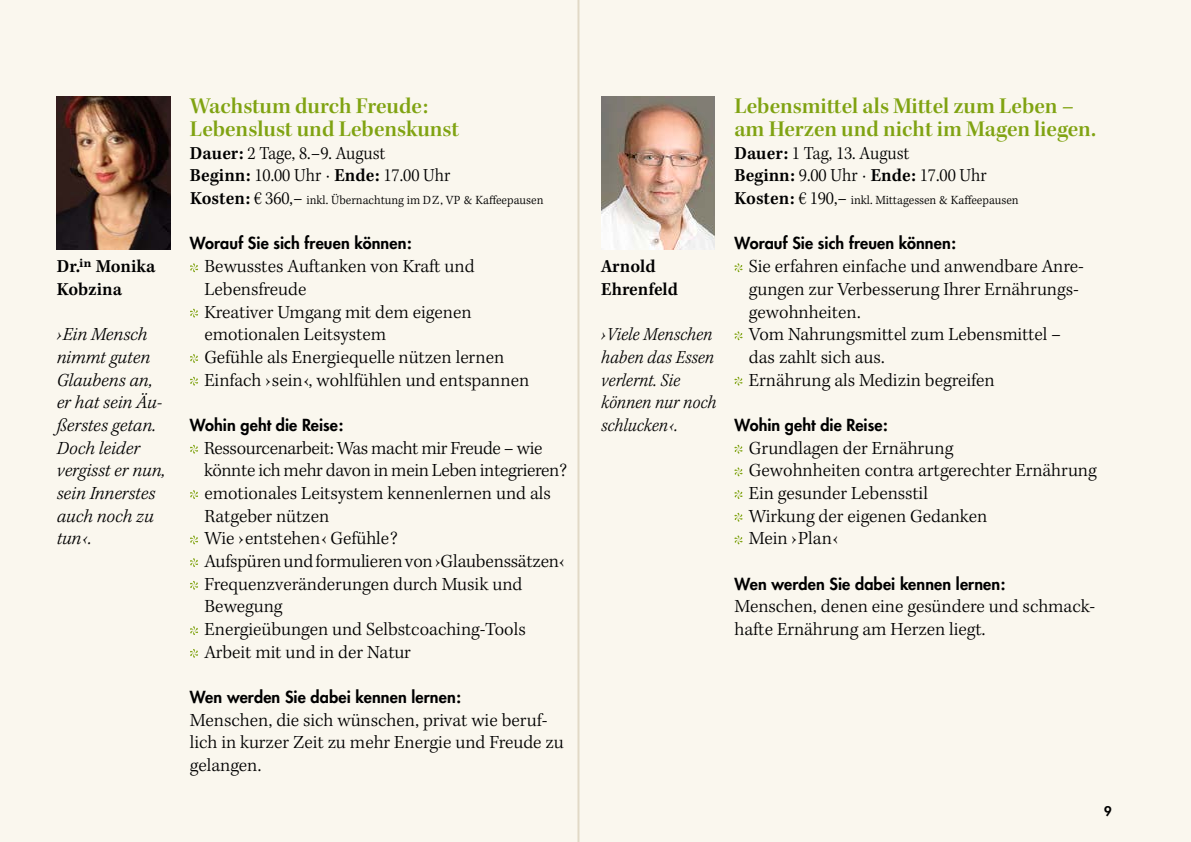
<style>
.page{position:relative;width:1191px;height:842px;background:#faf7ee}
.page>*{position:absolute;margin:0;border:0;box-sizing:border-box;transform-origin:0 0}
.t1{font:23px/22.6px "Kepler Std Semibold Subh";color:#80a312}
.t2{font:300 19px/22.6px "Kepler Std";color:#000}
.t3{font:italic 300 19px/22.6px "Kepler Std";color:#000}
.t4{font:19px/22.6px "Kepler Std Light Scn";color:#000}
.t5{font:19px/22.6px "Kepler Std Light Scn It";color:#000}
.t6{font:19px/22.6px "Kepler Std Semibold Scn Capt";color:#000}
.t7{font:800 16.2px "Futura Std";letter-spacing:.005em;color:#000}
.t8{font:13px "Kepler Std Light Scn Capt";color:#000}
.t9{font:800 13px "Futura Std";color:#000}
.s1{font-family:"Kepler Std Semibold Scn Capt"}
.s2{font-family:"Kepler Std Semibold Scn Capt";font-size:19px}
.s3{font-family:"Kepler Std Light Scn";font-size:19px}
</style>
<div class="page">
<hr style="left:577px;top:0;width:2px;height:842px;background:#e1d9c6">
<svg style="left:190px;top:263px;width:8px;height:9px"></svg>
<svg style="left:190px;top:309px;width:8px;height:9px"></svg>
<svg style="left:190px;top:354px;width:8px;height:9px"></svg>
<svg style="left:190px;top:377px;width:8px;height:9px"></svg>
<svg style="left:190px;top:445px;width:8px;height:9px"></svg>
<svg style="left:190px;top:490px;width:8px;height:9px"></svg>
<svg style="left:190px;top:535px;width:8px;height:9px"></svg>
<svg style="left:190px;top:558px;width:8px;height:9px"></svg>
<svg style="left:190px;top:581px;width:8px;height:9px"></svg>
<svg style="left:190px;top:626px;width:8px;height:9px"></svg>
<svg style="left:190px;top:649px;width:8px;height:9px"></svg>
<svg style="left:734px;top:263px;width:8px;height:9px"></svg>
<svg style="left:734px;top:331px;width:8px;height:9px"></svg>
<svg style="left:734px;top:377px;width:8px;height:9px"></svg>
<svg style="left:734px;top:445px;width:8px;height:9px"></svg>
<svg style="left:734px;top:467px;width:8px;height:9px"></svg>
<svg style="left:734px;top:490px;width:8px;height:9px"></svg>
<svg style="left:734px;top:513px;width:8px;height:9px"></svg>
<svg style="left:734px;top:535px;width:8px;height:9px"></svg>
<img style="left:57px;top:96px;width:113px;height:153px">
<img style="left:601px;top:96px;width:113px;height:153px">
<p class="t6" style="left:57px;top:256px;width:100px">Dr.in Monika<br>Kobzina</p>
<p class="t3" style="left:57px;top:324px;width:110px">›Ein Mensch nimmt guten<br>Glaubens an, er hat sein Äu&shy;ßerstes getan.<br>Doch leider vergisst er nun, sein Innerstes auch noch zu tun‹.</p>
<p class="t1" style="left:190px;top:96px;width:271px">Wachstum durch Freude:<br>Lebenslust und Lebenskunst</p>
<p class="t4" style="left:190px;top:142px;width:262px"><span class="s1">Dauer:</span> 2 Tage, 8.–9. August<br><span class="s1">Beginn:</span> 10.00 Uhr · <span class="s1">Ende:</span> 17.00 Uhr</p>
<p class="t8" style="left:190px;top:193px;width:355px"><span class="s2">Kosten:</span> <span class="s3">€ 360,–</span> inkl. Übernachtung im DZ, VP &amp; Kaffeepausen</p>
<p class="t7" style="left:190px;top:233px;width:223px">Worauf Sie sich freuen können:</p>
<p class="t2" style="left:204px;top:256px;width:326px">Bewusstes Auftanken von Kraft und<br>Lebensfreude<br>Kreativer Umgang mit dem eigenen emotionalen Leitsystem<br>Gefühle als Energiequelle nützen lernen<br>Einfach ›sein‹, wohlfühlen und entspannen</p>
<p class="t7" style="left:190px;top:415px;width:155px">Wohin geht die Reise:</p>
<p class="t2" style="left:204px;top:437px;width:364px">Ressourcenarbeit: Was macht mir Freude – wie könnte ich mehr davon in mein Leben integrieren? emotionales Leitsystem kennenlernen und als Ratgeber nützen<br>Wie ›entstehen‹ Gefühle?<br>Aufspüren und formulieren von ›Glaubenssätzen‹ Frequenzveränderungen durch Musik und Bewegung<br>Energieübungen und Selbstcoaching-Tools Arbeit mit und in der Natur</p>
<p class="t7" style="left:190px;top:687px;width:273px">Wen werden Sie dabei kennen lernen:</p>
<p class="t2" style="left:190px;top:709px;width:375px">Menschen, die sich wünschen, privat wie beruf&shy;lich in kurzer Zeit zu mehr Energie und Freude zu gelangen.</p>
<p class="t6" style="left:601px;top:256px;width:79px">Arnold<br>Ehrenfeld</p>
<p class="t5" style="left:601px;top:323px;width:117px">›Viele Menschen haben das Essen verlernt. Sie können nur noch schlucken‹.</p>
<p class="t1" style="left:734px;top:96px;width:363px">Lebensmittel als Mittel zum Leben – am Herzen und nicht im Magen liegen.</p>
<p class="t4" style="left:734px;top:142px;width:254px"><span class="s1">Dauer:</span> 1 Tag, 13. August<br><span class="s1">Beginn:</span> 9.00 Uhr · <span class="s1">Ende:</span> 17.00 Uhr</p>
<p class="t8" style="left:734px;top:193px;width:286px"><span class="s2">Kosten:</span> <span class="s3">€ 190,–</span> inkl. Mittagessen &amp; Kaffeepausen</p>
<p class="t7" style="left:734px;top:233px;width:223px">Worauf Sie sich freuen können:</p>
<p class="t2" style="left:749px;top:256px;width:336px">Sie erfahren einfache und anwendbare Anre&shy;gungen zur Verbesserung Ihrer Ernährungs&shy;gewohnheiten.<br>Vom Nahrungsmittel zum Lebensmittel – das zahlt sich aus.<br>Ernährung als Medizin begreifen</p>
<p class="t7" style="left:734px;top:415px;width:155px">Wohin geht die Reise:</p>
<p class="t2" style="left:749px;top:437px;width:349px">Grundlagen der Ernährung<br>Gewohnheiten contra artgerechter Ernährung<br>Ein gesunder Lebensstil<br>Wirkung der eigenen Gedanken<br>Mein ›Plan‹</p>
<p class="t7" style="left:734px;top:573px;width:273px">Wen werden Sie dabei kennen lernen:</p>
<p class="t2" style="left:734px;top:596px;width:362px">Menschen, denen eine gesündere und schmack&shy;hafte Ernährung am Herzen liegt.</p>
<p class="t9" style="left:1104px;top:803px;width:9px">9</p>
</div>
